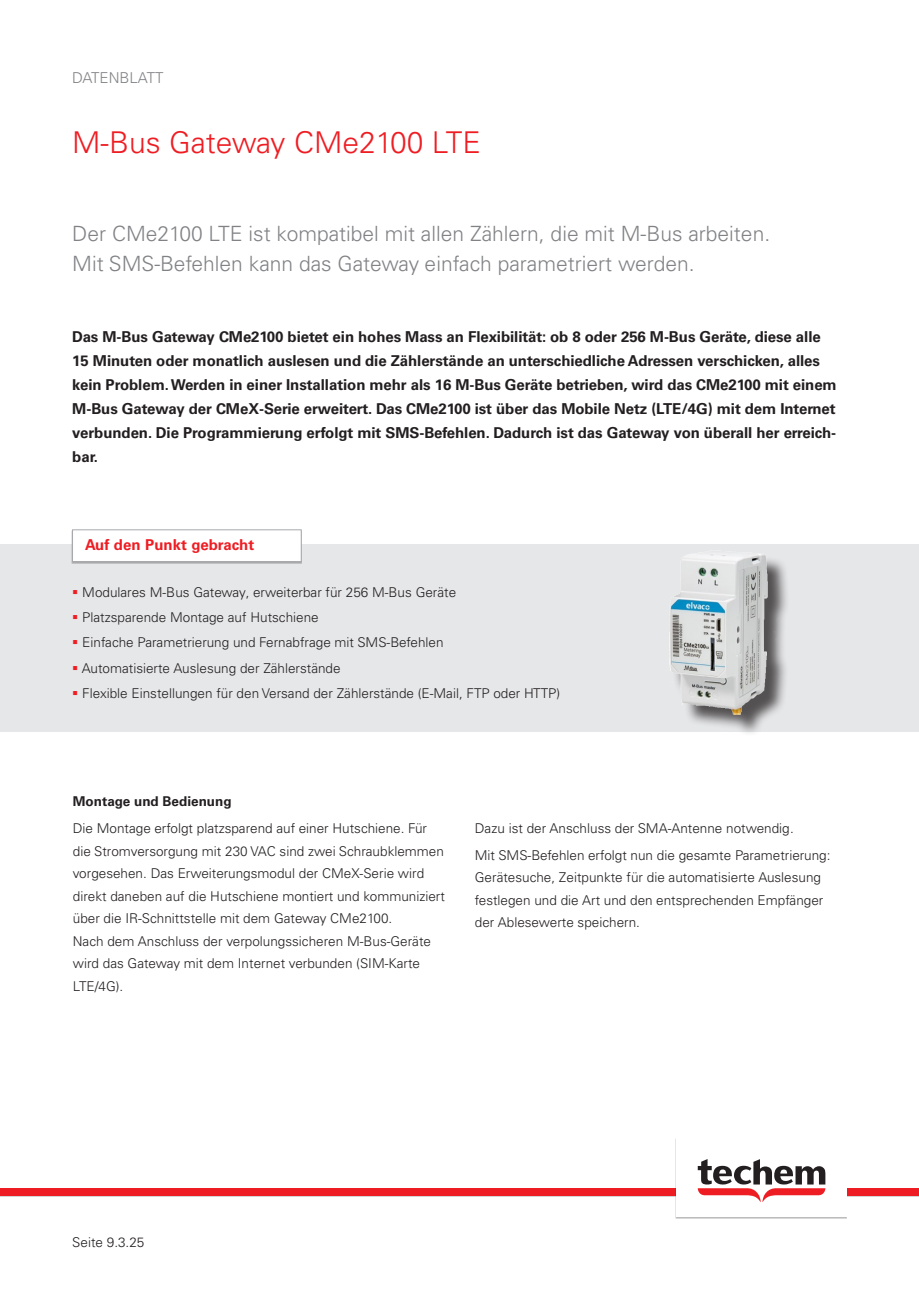
<style>
.page{position:relative;width:919px;height:1289px;background:#fff}
.page>*{position:absolute;margin:0;border:0;box-sizing:border-box;transform-origin:0 0}
.t1{font:300 30px "Univers LT Pro 45";color:#ee1d23}
.t2{font:300 21px/30px "Univers LT Pro 45";color:#808285}
.t3{font:700 15px/24px "Univers LT Pro 65";letter-spacing:-.005em;color:#231f20}
.t4{font:700 15px "Univers LT Pro 65";color:#ee1d23}
.t5{font:300 15px "Univers LT Pro 45";color:#808285}
.t6{font:300 13.5px/22.5px "Univers LT Pro 45";color:#231f20}
.t7{font:700 13.5px "Univers LT Std";color:#231f20}
.s1{color:#ee1d23}
</style>
<div class="page">
<div style="left:0;top:1188px;width:918px;height:9px;background:#ee1d23"></div>
<div style="left:675px;top:1137px;width:172px;height:81px;background:#fff"></div>
<svg style="left:697px;top:1159px;width:128px;height:43px"></svg>
<div style="left:0;top:544px;width:918px;height:188px;background:#e6e7e9"></div>
<div style="left:71px;top:530px;width:231px;height:34px;background:#a9aaad"></div>
<div style="left:72px;top:529px;width:229px;height:32px;background:#fff;border:1px solid #a8a9ad"></div>
<div style="left:671px;top:553px;width:121px;height:183px;background:#231f20;opacity:.75"></div>
<img style="left:669px;top:553px;width:111px;height:168px">
<p class="t5" style="left:72px;top:69px;width:93px">DATENBLATT</p>
<p class="t1" style="left:72px;top:124px;width:410px">M-Bus Gateway CMe2100 LTE</p>
<p class="t2" style="left:72px;top:218px;width:699px">Der CMe2100 LTE ist kompatibel mit allen Zählern, die mit M-Bus arbeiten.<br>Mit SMS-Befehlen kann das Gateway einfach parametriert werden.</p>
<p class="t3" style="left:72px;top:324px;width:765px">Das M-Bus Gateway CMe2100 bietet ein hohes Mass an Flexibilität: ob 8 oder 256 M-Bus Geräte, diese alle 15 Minuten oder monatlich auslesen und die Zählerstände an unterschiedliche Adressen verschicken, alles kein Problem. Werden in einer Installation mehr als 16 M-Bus Geräte betrieben, wird das CMe2100 mit einem M-Bus Gateway der CMeX-Serie erweitert. Das CMe2100 ist über das Mobile Netz (LTE/4G) mit dem Internet verbunden. Die Programmierung erfolgt mit SMS-Befehlen. Dadurch ist das Gateway von überall her erreich&shy;bar.</p>
<p class="t4" style="left:85px;top:535px;width:171px">Auf den Punkt gebracht</p>
<p class="t6" style="left:72px;top:580px;width:385px"><span class="s1">▪</span> Modulares M-Bus Gateway, erweiterbar für 256 M-Bus Geräte</p>
<p class="t6" style="left:72px;top:606px;width:248px"><span class="s1">▪</span> Platzsparende Montage auf Hutschiene</p>
<p class="t6" style="left:72px;top:631px;width:373px"><span class="s1">▪</span> Einfache Parametrierung und Fernabfrage mit SMS-Befehlen</p>
<p class="t6" style="left:72px;top:656px;width:270px"><span class="s1">▪</span> Automatisierte Auslesung der Zählerstände</p>
<p class="t6" style="left:72px;top:681px;width:489px"><span class="s1">▪</span> Flexible Einstellungen für den Versand der Zählerstände (E-Mail, FTP oder HTTP)</p>
<p class="t7" style="left:73px;top:793px;width:160px">Montage und Bedienung</p>
<p class="t6" style="left:73px;top:817px;width:373px">Die Montage erfolgt platzsparend auf einer Hutschiene. Für die Stromversorgung mit 230 VAC sind zwei Schraubklemmen vorgesehen. Das Erweiterungsmodul der CMeX-Serie wird direkt daneben auf die Hutschiene montiert und kommuniziert über die IR-Schnittstelle mit dem Gateway CMe2100.<br>Nach dem Anschluss der verpolungssicheren M-Bus-Geräte wird das Gateway mit dem Internet verbunden (SIM-Karte LTE/4G).</p>
<p class="t6" style="left:475px;top:817px;width:320px">Dazu ist der Anschluss der SMA-Antenne notwendig.</p>
<p class="t6" style="left:475px;top:843px;width:357px">Mit SMS-Befehlen erfolgt nun die gesamte Parametrierung:<br>Gerätesuche, Zeitpunkte für die automatisierte Auslesung festlegen und die Art und den entsprechenden Empfänger der Ablesewerte speichern.</p>
<p class="t6" style="left:72px;top:1230px;width:74px">Seite 9.3.25</p>
</div>
